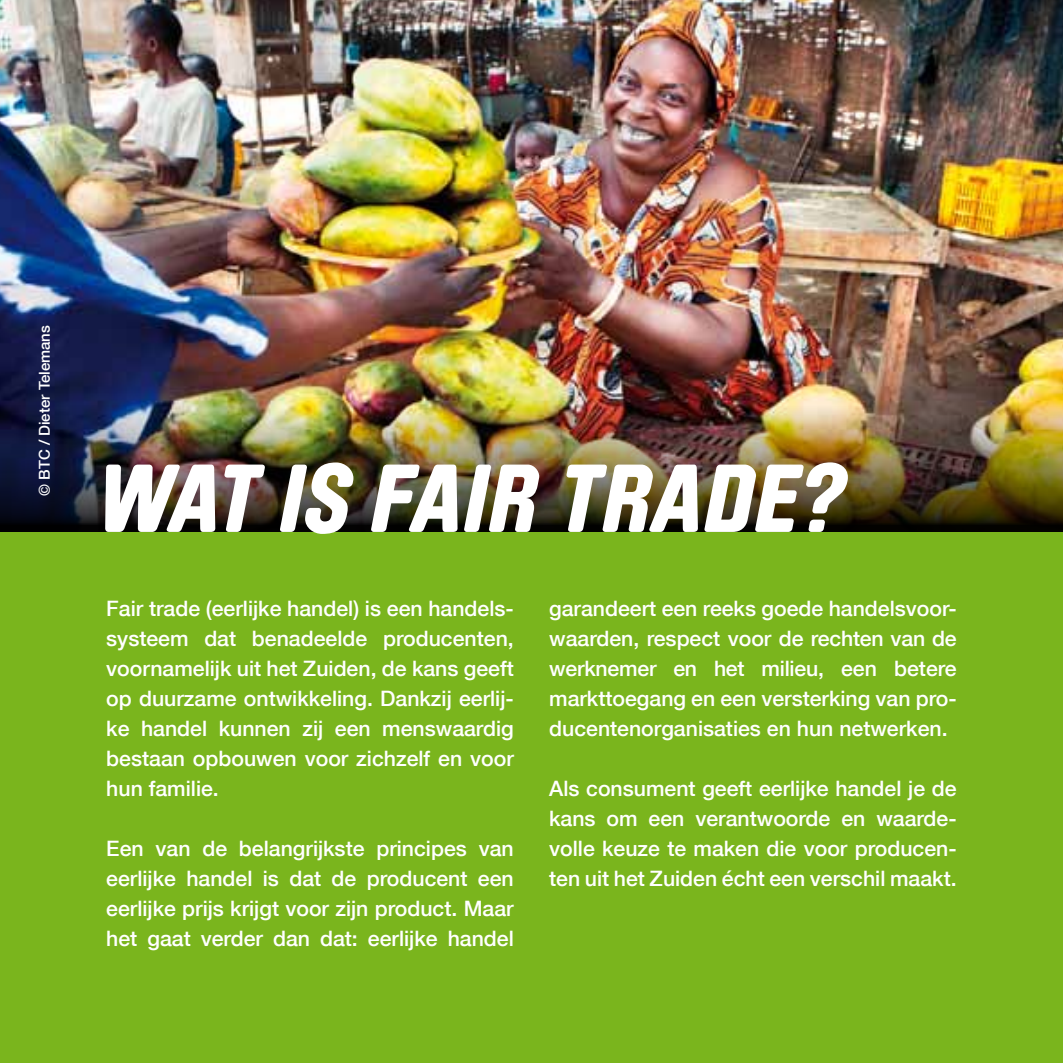
<style>
.page{position:relative;width:1063px;height:1063px;background:#7ab51d}
.page>*{position:absolute;margin:0;border:0;box-sizing:border-box;transform-origin:0 0}
.t1{font:italic 900 95px "Brauer Neue Std";letter-spacing:.015em;color:#fff}
.t2{font:500 21.25px/30px "Helvetica Neue";color:#fff;text-align:justify}
.t3{font:500 15px "Helvetica Neue";color:#fff}
</style>
<div class="page">
<img style="left:0;top:0;width:1063px;height:404px">
<img style="left:0;top:404px;width:1063px;height:127px">
<p class="t3" style="left:35px;top:496px;width:172px;rotate:-90deg">© BTC / Dieter Telemans</p>
<h1 class="t1" style="left:100px;top:443px;width:748px">WAT IS FAIR TRADE?</h1>
<p class="t2" style="left:106px;top:593px;width:409px">Fair trade (eerlijke handel) is een handels&shy;systeem dat benadeelde producenten, voornamelijk uit het Zuiden, de kans geeft op duurzame ontwikkeling. Dankzij eerlij&shy;ke handel kunnen zij een menswaardig bestaan opbouwen voor zichzelf en voor hun familie.</p>
<p class="t2" style="left:106px;top:833px;width:409px">Een van de belangrijkste principes van eerlijke handel is dat de producent een eerlijke prijs krijgt voor zijn product. Maar het gaat verder dan dat: eerlijke handel</p>
<p class="t2" style="left:549px;top:593px;width:409px">garandeert een reeks goede handelsvoor&shy;waarden, respect voor de rechten van de werknemer en het milieu, een betere markttoegang en een versterking van pro&shy;ducentenorganisaties en hun netwerken.</p>
<p class="t2" style="left:549px;top:773px;width:409px">Als consument geeft eerlijke handel je de kans om een verantwoorde en waarde&shy;volle keuze te maken die voor producen&shy;ten uit het Zuiden écht een verschil maakt.</p>
</div>
